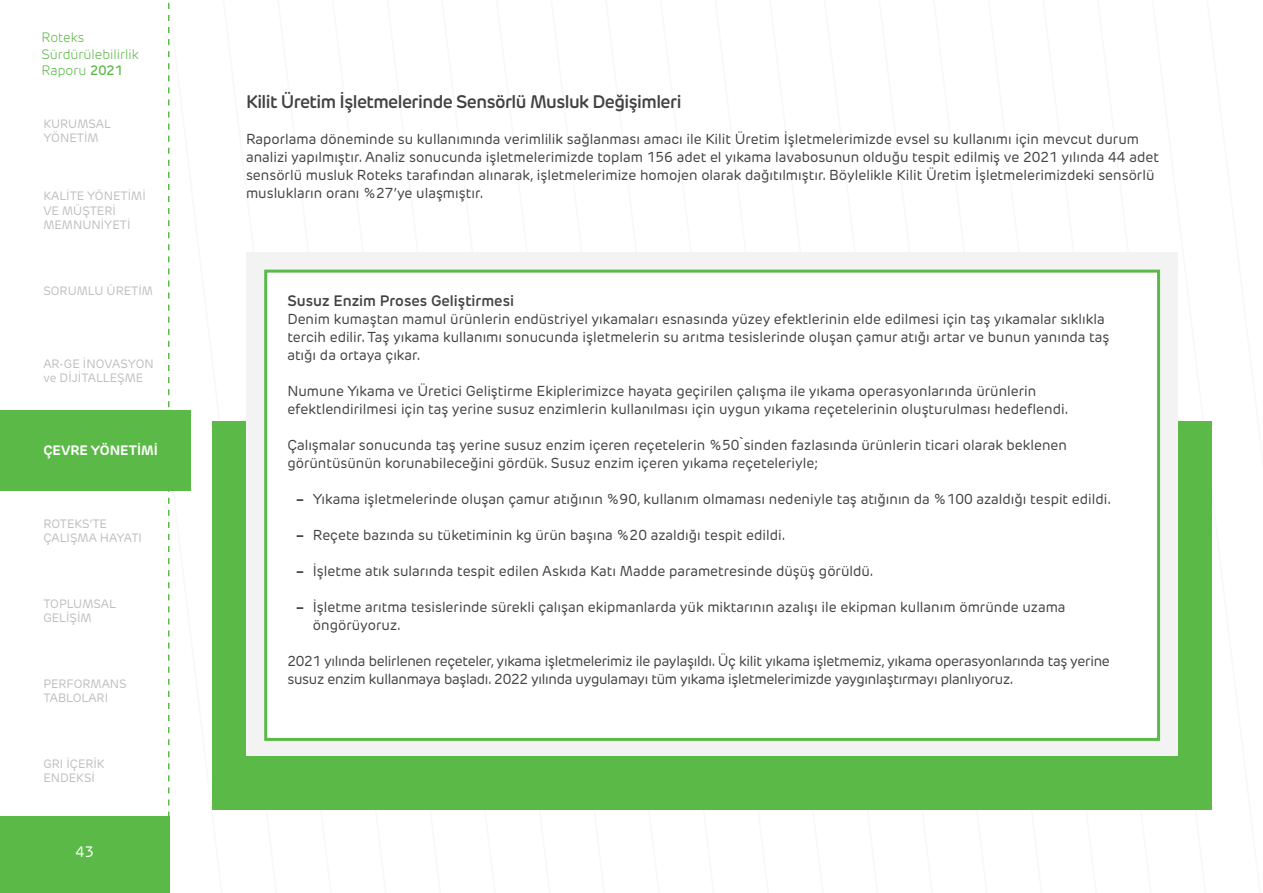
<style>
.page{position:relative;width:1263px;height:893px;background:#fff}
.page>*{position:absolute;margin:0;border:0;box-sizing:border-box;transform-origin:0 0}
.t1{font:600 18px "New Rubrik Edge";letter-spacing:-.03em;color:#424143}
.t2{font:600 15px "New Rubrik Edge";color:#424143}
.t3{font:15px "New Rubrik Edge";color:#fff}
.t4{font:14.25px/18px "New Rubrik Edge";color:#424143}
.t5{font:14.25px/18px "New Rubrik Edge";letter-spacing:-.02em;color:#424143}
.t6{font:300 13.5px/16.2px "New Rubrik Edge";color:#5bba47}
.t7{font:700 13.5px "New Rubrik Edge";color:#fff}
.t8{font:12px/14.4px "New Rubrik Edge";color:#bcbec0}
.s1{font-weight:500}
.s2{font-weight:700}
</style>
<div class="page">
<svg style="left:169px;top:2px;width:57px;height:891px"></svg>
<div style="left:0;top:816px;width:169px;height:77px;background:#5bba47"></div>
<svg style="left:168px;top:2px;width:1px;height:814px"></svg>
<div style="left:0;top:410px;width:191px;height:80px;background:#5bba47"></div>
<div style="left:212px;top:422px;width:1000px;height:388px;background:#5bba47"></div>
<div style="left:246px;top:252px;width:932px;height:504px;background:#f3f3f3"></div>
<div style="left:264px;top:270px;width:896px;height:471px;background:#fff;border:3px solid #5bba47"></div>
<p class="t6" style="left:41px;top:30px;width:99px">Roteks<br>Sürdürülebilirlik<br>Raporu <span class="s1">2021</span></p>
<p class="t8" style="left:43px;top:116px;width:69px">KURUMSAL<br>YÖNETİM</p>
<p class="t8" style="left:43px;top:189px;width:104px">KALİTE YÖNETİMİ<br>VE MÜŞTERİ<br>MEMNUNİYETİ</p>
<p class="t8" style="left:43px;top:283px;width:111px">SORUMLU ÜRETİM</p>
<p class="t8" style="left:43px;top:356px;width:112px">AR-GE İNOVASYON ve DİJİTALLEŞME</p>
<p class="t7" style="left:43px;top:442px;width:116px">ÇEVRE YÖNETİMİ</p>
<p class="t8" style="left:43px;top:516px;width:100px">ROTEKS’TE<br>ÇALIŞMA HAYATI</p>
<p class="t8" style="left:43px;top:596px;width:74px">TOPLUMSAL<br>GELİŞİM</p>
<p class="t8" style="left:43px;top:676px;width:85px">PERFORMANS<br>TABLOLARI</p>
<p class="t8" style="left:43px;top:756px;width:63px">GRI İÇERİK<br>ENDEKSİ</p>
<p class="t3" style="left:76px;top:843px;width:20px">43</p>
<p class="t1" style="left:246px;top:91px;width:437px">Kilit Üretim İşletmelerinde Sensörlü Musluk Değişimleri</p>
<p class="t4" style="left:246px;top:130px;width:914px">Raporlama döneminde su kullanımında verimlilik sağlanması amacı ile Kilit Üretim İşletmelerimizde evsel su kullanımı için mevcut durum analizi yapılmıştır. Analiz sonucunda işletmelerimizde toplam 156 adet el yıkama lavabosunun olduğu tespit edilmiş ve 2021 yılında 44 adet sensörlü musluk Roteks tarafından alınarak, işletmelerimize homojen olarak dağıtılmıştır. Böylelikle Kilit Üretim İşletmelerimizdeki sensörlü muslukların oranı %27’ye ulaşmıştır.</p>
<p class="t2" style="left:287px;top:291px;width:228px">Susuz Enzim Proses Geliştirmesi</p>
<p class="t4" style="left:287px;top:310px;width:823px">Denim kumaştan mamul ürünlerin endüstriyel yıkamaları esnasında yüzey efektlerinin elde edilmesi için taş yıkamalar sıklıkla tercih edilir. Taş yıkama kullanımı sonucunda işletmelerin su arıtma tesislerinde oluşan çamur atığı artar ve bunun yanında taş atığı da ortaya çıkar.</p>
<p class="t4" style="left:287px;top:382px;width:782px">Numune Yıkama ve Üretici Geliştirme Ekiplerimizce hayata geçirilen çalışma ile yıkama operasyonlarında ürünlerin efektlendirilmesi için taş yerine susuz enzimlerin kullanılması için uygun yıkama reçetelerinin oluşturulması hedeflendi.</p>
<p class="t4" style="left:287px;top:436px;width:781px">Çalışmalar sonucunda taş yerine susuz enzim içeren reçetelerin %50`sinden fazlasında ürünlerin ticari olarak beklenen görüntüsünün korunabileceğini gördük. Susuz enzim içeren yıkama reçeteleriyle;</p>
<p class="t4" style="left:296px;top:490px;width:817px"><span class="s2">–</span> Yıkama işletmelerinde oluşan çamur atığının %90, kullanım olmaması nedeniyle taş atığının da %100 azaldığı tespit edildi.</p>
<p class="t4" style="left:296px;top:526px;width:491px"><span class="s2">–</span> Reçete bazında su tüketiminin kg ürün başına %20 azaldığı tespit edildi.</p>
<p class="t4" style="left:296px;top:562px;width:579px"><span class="s2">–</span> İşletme atık sularında tespit edilen Askıda Katı Madde parametresinde düşüş görüldü.</p>
<p class="t4" style="left:313px;top:598px;width:754px;text-indent:-17px"><span class="s2">–</span> İşletme arıtma tesislerinde sürekli çalışan ekipmanlarda yük miktarının azalışı ile ekipman kullanım ömründe uzama öngörüyoruz.</p>
<p class="t5" style="left:287px;top:652px;width:824px">2021 yılında belirlenen reçeteler, yıkama işletmelerimiz ile paylaşıldı. Üç kilit yıkama işletmemiz, yıkama operasyonlarında taş yerine susuz enzim kullanmaya başladı. 2022 yılında uygulamayı tüm yıkama işletmelerimizde yaygınlaştırmayı planlıyoruz.</p>
</div>
